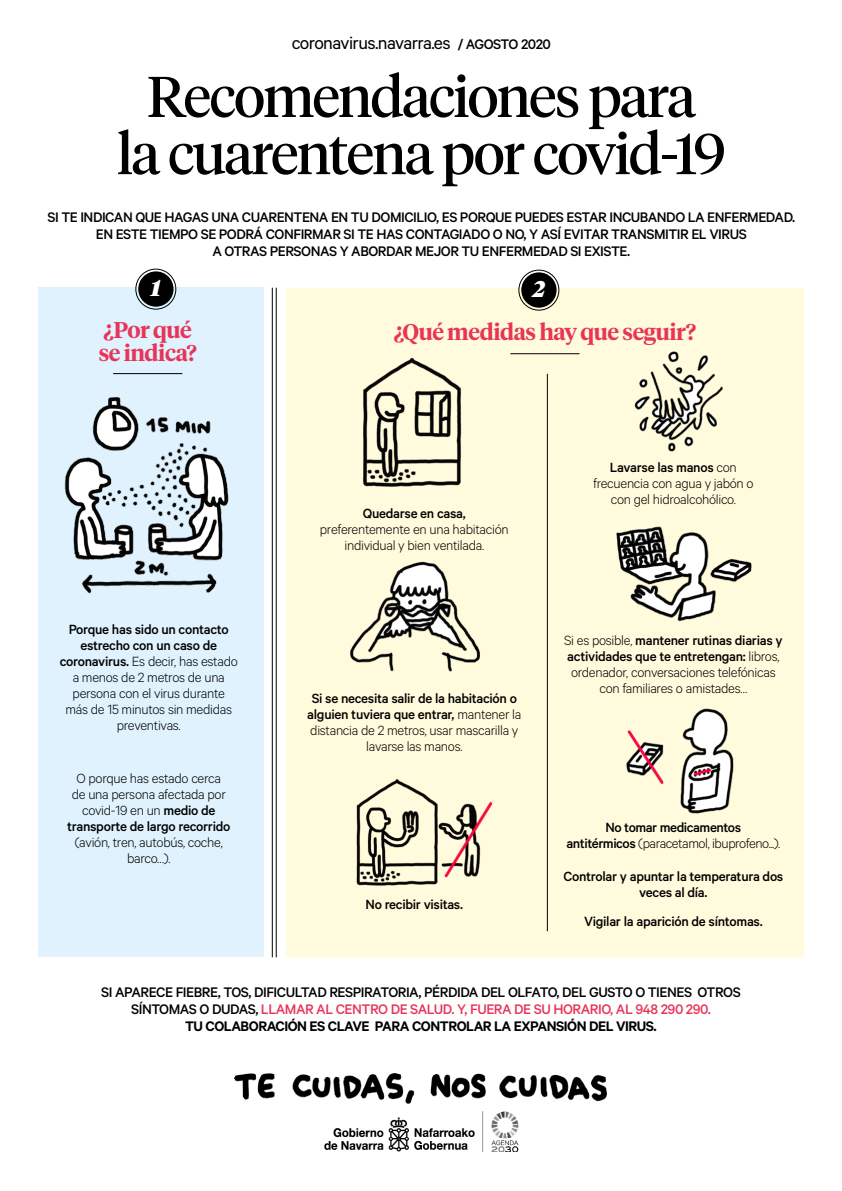
<style>
.page{position:relative;width:842px;height:1191px;background:#fff}
.page>*{position:absolute;margin:0;border:0;box-sizing:border-box;transform-origin:0 0}
.t1{font:57.1px/57.1px "Tiempos Headline";letter-spacing:-.03em;color:#000;text-align:center}
.t2{font:600 22.7px/22.7px "Tiempos Headline";letter-spacing:-.02em;color:#e83458}
.t3{font:italic 900 22.7px "Tiempos Headline";color:#fff}
.t4{font:19.9px "Calibre";letter-spacing:-.03em;color:#000}
.t5{font:500 15.6px/17px "Calibre";letter-spacing:-.03em;color:#000;text-align:center}
.t6{font:300 15px/16px "Calibre";letter-spacing:-.02em;color:#000;text-align:center}
.t7{font:500 15px/16px "Calibre";letter-spacing:-.02em;color:#000;text-align:center}
.s1{font-weight:500;font-size:15.6px}
.s2{font-weight:500}
.s3{font-weight:300}
.s4{color:#e83458}
.s5{font-weight:600}
</style>
<div class="page">
<div style="left:286px;top:288px;width:518px;height:668px;background:#fffbdc"></div>
<div style="left:38px;top:288px;width:225px;height:669px;background:#dff2fd"></div>
<hr style="left:272px;top:288px;width:1px;height:669px;background:#000">
<hr style="left:276px;top:288px;width:1px;height:669px;background:#000">
<hr style="left:547px;top:374px;width:1px;height:557px;background:#000">
<div style="left:138px;top:271px;width:36px;height:36px;background:#000;border-radius:50%"></div>
<div style="left:135px;top:269px;width:41px;height:40px;border:1px solid #000;border-radius:50%"></div>
<div style="left:521px;top:272px;width:36px;height:36px;background:#000;border-radius:50%"></div>
<div style="left:518px;top:270px;width:41px;height:40px;border:1px solid #000;border-radius:50%"></div>
<img style="left:626px;top:708px;width:108px;height:106px">
<img style="left:363px;top:354px;width:178px;height:133px">
<img style="left:64px;top:391px;width:213px;height:217px">
<img style="left:616px;top:526px;width:136px;height:96px">
<img style="left:634px;top:351px;width:89px;height:101px">
<img style="left:350px;top:561px;width:130px;height:111px">
<hr style="left:113px;top:373px;width:69px;height:1px;background:#000">
<hr style="left:510px;top:353px;width:69px;height:1px;background:#000">
<img style="left:356px;top:779px;width:137px;height:107px">
<img style="left:324px;top:1111px;width:194px;height:40px">
<img style="left:235px;top:1073px;width:372px;height:30px">
<h3 class="t4" style="left:292px;top:31px;width:261px">coronavirus.navarra.es <span class="s1">/ AGOSTO 2020</span></h3>
<h1 class="t1" style="left:117px;top:65px;width:610px">Recomendaciones para<br>la cuarentena por covid-19</h1>
<p class="t5" style="left:47px;top:208px;width:749px">SI TE INDICAN QUE HAGAS UNA CUARENTENA EN TU DOMICILIO, ES PORQUE PUEDES ESTAR INCUBANDO LA ENFERMEDAD.<br>EN ESTE TIEMPO SE PODRÁ CONFIRMAR SI TE HAS CONTAGIADO O NO, Y ASÍ EVITAR TRANSMITIR EL VIRUS<br>A OTRAS PERSONAS Y ABORDAR MEJOR TU ENFERMEDAD SI EXISTE.</p>
<h2 class="t3" style="left:150px;top:272px;width:12px">1</h2>
<h2 class="t3" style="left:532px;top:273px;width:14px">2</h2>
<h2 class="t2" style="left:99px;top:317px;width:100px">¿Por qué se indica?</h2>
<h2 class="t2" style="left:394px;top:319px;width:304px">¿Qué medidas hay que seguir?</h2>
<p class="t6" style="left:60px;top:620px;width:180px"><span class="s2">Porque has sido un contacto estrecho con un caso de coronavirus.</span> Es decir, has estado a menos de 2 metros de una persona con el virus durante más de 15 minutos sin medidas preventivas.</p>
<p class="t6" style="left:67px;top:769px;width:165px">O porque has estado cerca<br>de una persona afectada por covid-19 en un <span class="s2">medio de transporte de largo recorrido</span></p>
<p class="t6" style="left:75px;top:833px;width:149px">(avión, tren, autobús, coche, barco…).</p>
<p class="t7" style="left:363px;top:505px;width:105px">Quedarse en casa,</p>
<p class="t6" style="left:320px;top:521px;width:190px">preferentemente en una habitación individual y bien ventilada.</p>
<p class="t6" style="left:307px;top:689px;width:216px"><span class="s2">Si se necesita salir de la habitación o alguien tuviera que entrar,</span> mantener la distancia de 2 metros, usar mascarilla y lavarse las manos.</p>
<p class="t7" style="left:365px;top:895px;width:99px">No recibir visitas.</p>
<p class="t6" style="left:593px;top:459px;width:162px"><span class="s2">Lavarse las manos</span> con frecuencia con agua y jabón o con gel hidroalcohólico.</p>
<p class="t6" style="left:564px;top:631px;width:220px">Si es posible, <span class="s2">mantener rutinas diarias y actividades que te entretengan:</span> libros, ordenador, conversaciones telefónicas con familiares o amistades…</p>
<p class="t7" style="left:566px;top:818px;width:215px">No tomar medicamentos<br>antitérmicos <span class="s3">(paracetamol, ibuprofeno...).</span></p>
<p class="t7" style="left:563px;top:867px;width:222px">Controlar y apuntar la temperatura dos veces al día.</p>
<p class="t7" style="left:584px;top:912px;width:180px">Vigilar la aparición de síntomas.</p>
<p class="t5" style="left:101px;top:983px;width:641px">SI APARECE FIEBRE, TOS, DIFICULTAD RESPIRATORIA, PÉRDIDA DEL OLFATO, DEL GUSTO O TIENES OTROS<br>SÍNTOMAS O DUDAS, <span class="s4">LLAMAR AL CENTRO DE SALUD. Y, FUERA DE SU HORARIO, AL 948 290 290.<br></span><span class="s5">TU COLABORACIÓN ES CLAVE PARA CONTROLAR LA EXPANSIÓN DEL VIRUS.</span></p>
</div>
